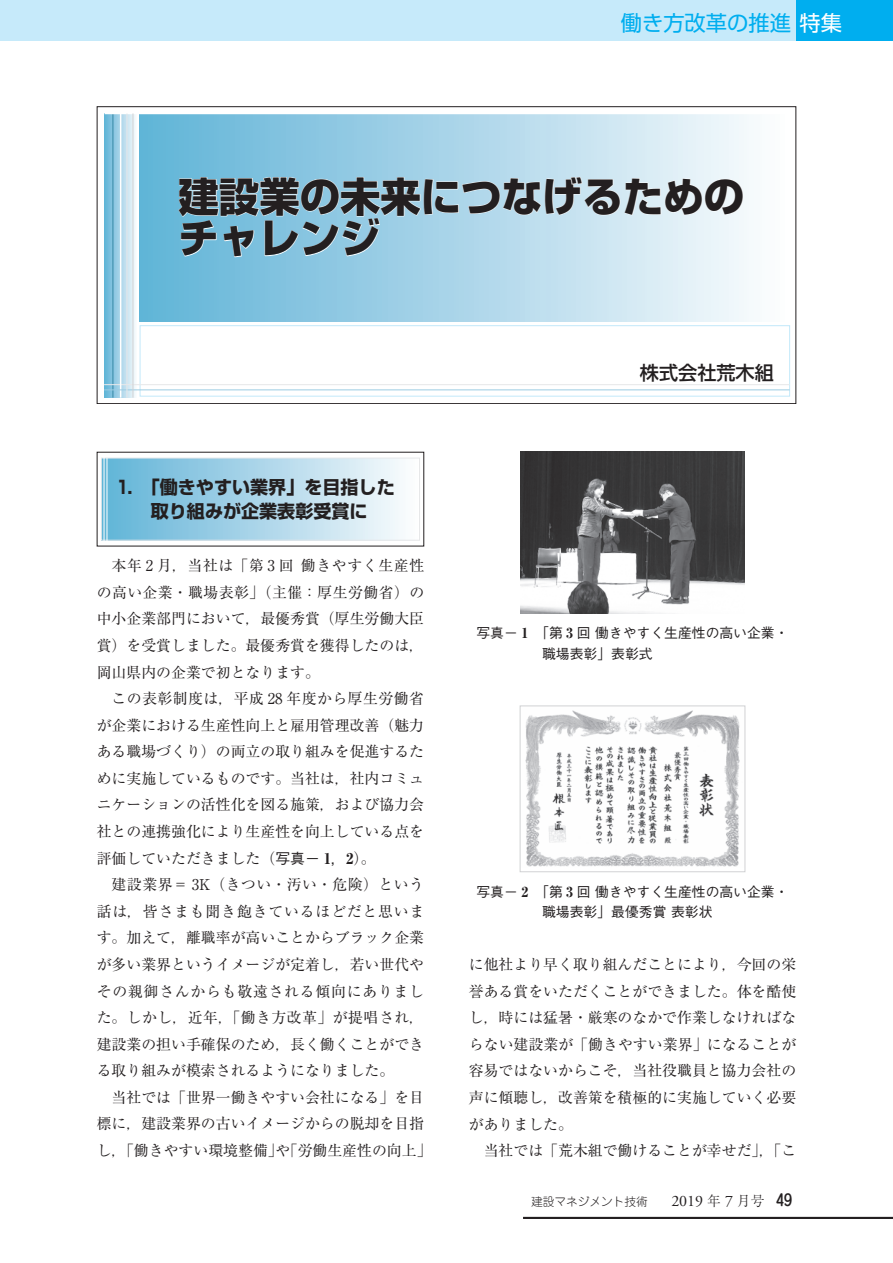
<style>
.page{position:relative;width:893px;height:1263px;background:#fff}
.page>*{position:absolute;margin:0;border:0;box-sizing:border-box;transform-origin:0 0}
.t1{font:800 40.35px/41.4px "Shin Go Pr 6 N";color:#231f20}
.t2{font:21.3px "Shin Go Pr 6 N";color:#00aeef}
.t3{font:500 19.2px "Shin Go Pr 6 N";color:#231f20}
.t4{font:700 18px/23.4px "Shin Go Pr 6 N";color:#231f20;text-align:center}
.t5{font:14.85px/26.5px "Ryumin Pr 6 N";color:#231f20;text-align:justify}
.t6{font:500 13.8px/20.2px "Gothic BBB Pr 6 N";color:#231f20}
.t7{font:300 11.7px "Jun 101 Pro";color:#231f20}
.s1{color:#fff}
.s2{font-family:"Gothic BBB Pr 6 N";font-weight:500}
.s3{font-weight:800}
.s4{font-family:"Ryumin Pr 6 N";font-weight:800}
.s5{font-family:"Adobe Garamond Pro";font-weight:400;font-size:15.9px}
.s6{font-family:"Ryumin Pr 6 N";font-size:13.8px}
.s7{font-family:"Jun 34 Pro";font-weight:500;font-size:15.9px}
</style>
<div class="page">
<div style="left:795px;top:0;width:98px;height:40px;background:#00aeef"></div>
<div style="left:0;top:0;width:795px;height:40px;background:#c6eafa"></div>
<div style="left:140px;top:113px;width:650px;height:208px;background:linear-gradient(to right,#5fb2d7,#fcfcfe)"></div>
<svg style="left:104px;top:113px;width:33px;height:285px;background:#abd5e8"></svg>
<div style="left:140px;top:325px;width:650px;height:71px;border:1px solid #c3e9fa"></div>
<hr style="left:112px;top:113px;width:2px;height:285px;background:#509cb9">
<hr style="left:104px;top:384px;width:686px;height:1px;background:#e6e7e9">
<hr style="left:120px;top:113px;width:1px;height:285px;background:#fff">
<hr style="left:104px;top:389px;width:686px;height:1px;background:#9bcce3">
<hr style="left:105px;top:113px;width:680px;height:1px;background:#fff">
<hr style="left:127px;top:113px;width:1px;height:285px;background:#e6e7e9">
<hr style="left:133px;top:113px;width:1px;height:285px;background:#d1d2d4">
<div style="left:101px;top:458px;width:319px;height:82px;background:linear-gradient(to right,#60b3d7,#fbfcfd)"></div>
<div style="left:101px;top:458px;width:319px;height:82px;border:1px solid #e6e7e9"></div>
<hr style="left:104px;top:455px;width:1px;height:87px;background:#fff">
<hr style="left:107px;top:458px;width:1px;height:84px;background:#fff">
<svg style="left:178px;top:176px;width:565px;height:82px;background:#b5dbec"></svg>
<img style="left:521px;top:452px;width:223px;height:161px">
<img style="left:525px;top:710px;width:215px;height:157px">
<div style="left:520px;top:706px;width:225px;height:166px;border:1px solid #d1d2d4"></div>
<hr style="left:523px;top:1217px;width:370px;height:2px;background:#231f20">
<h2 class="t2" style="left:621px;top:6px;width:223px">働き方改革の推進<span class="s1">特集</span></h2>
<h1 class="t1" style="left:179px;top:176px;width:567px">建設業の未来につなげるためのチャレンジ</h1>
<p class="t4" style="left:118px;top:475px;width:278px">1.　「働きやすい業界」を目指した取り組みが企業表彰受賞に</p>
<p class="t5" style="left:97px;top:552px;width:329px;text-indent:15px">本年 2 月，当社は「第 3 回 働きやすく生産性の高い企業・職場表彰」（主催：厚生労働省）の中小企業部門において，最優秀賞（厚生労働大臣賞）を受賞しました。最優秀賞を獲得したのは，岡山県内の企業で初となります。</p>
<p class="t5" style="left:97px;top:684px;width:329px;text-indent:15px">この表彰制度は，平成 28 年度から厚生労働省が企業における生産性向上と雇用管理改善（魅力ある職場づくり）の両立の取り組みを促進するために実施しているものです。当社は，社内コミュニケーションの活性化を図る施策，および協力会社との連携強化により生産性を向上している点を評価していただきました（<span class="s2">写真－</span> <span class="s3">1</span><span class="s2">，</span><span class="s3">2</span>）。</p>
<p class="t5" style="left:97px;top:871px;width:329px;text-indent:15px">建設業界＝ 3K（きつい・汚い・危険）という話は，皆さまも聞き飽きているほどだと思います。加えて，離職率が高いことからブラック企業が多い業界というイメージが定着し，若い世代やその親御さんからも敬遠される傾向にありました。しかし，近年，「働き方改革」が提唱され，建設業の担い手確保のため，長く働くことができる取り組みが模索されるようになりました。</p>
<p class="t5" style="left:97px;top:1083px;width:336px;text-align:center">当社では「世界一働きやすい会社になる」を目<br>標に，建設業界の古いイメージからの脱却を目指し，「働きやすい環境整備」や「労働生産性の向上」</p>
<p class="t3" style="left:640px;top:357px;width:135px">株式会社荒木組</p>
<p class="t6" style="left:542px;top:622px;width:248px;text-indent:-66px">写真－ <span class="s4">1</span> 「第 <span class="s4">3</span> 回働きやすく生産性の高い企業・職場表彰」表彰式</p>
<p class="t6" style="left:542px;top:880px;width:248px;text-indent:-66px">写真－ <span class="s4">2</span> 「第 <span class="s4">3</span> 回働きやすく生産性の高い企業・職場表彰」最優秀賞表彰状</p>
<p class="t5" style="left:469px;top:950px;width:329px">に他社より早く取り組んだことにより，今回の栄誉ある賞をいただくことができました。体を酷使し，時には猛暑・厳寒のなかで作業しなければならない建設業が「働きやすい業界」になることが容易ではないからこそ，当社役職員と協力会社の声に傾聴し，改善策を積極的に実施していく必要がありました。</p>
<p class="t5" style="left:484px;top:1136px;width:314px">当社では「荒木組で働けることが幸せだ」，「こ</p>
<p class="t7" style="left:531px;top:1192px;width:262px">建設マネジメント技術　　<span class="s5">2019</span> <span class="s6">年</span> <span class="s5">7</span> <span class="s6">月号</span> <span class="s7">49</span></p>
</div>
